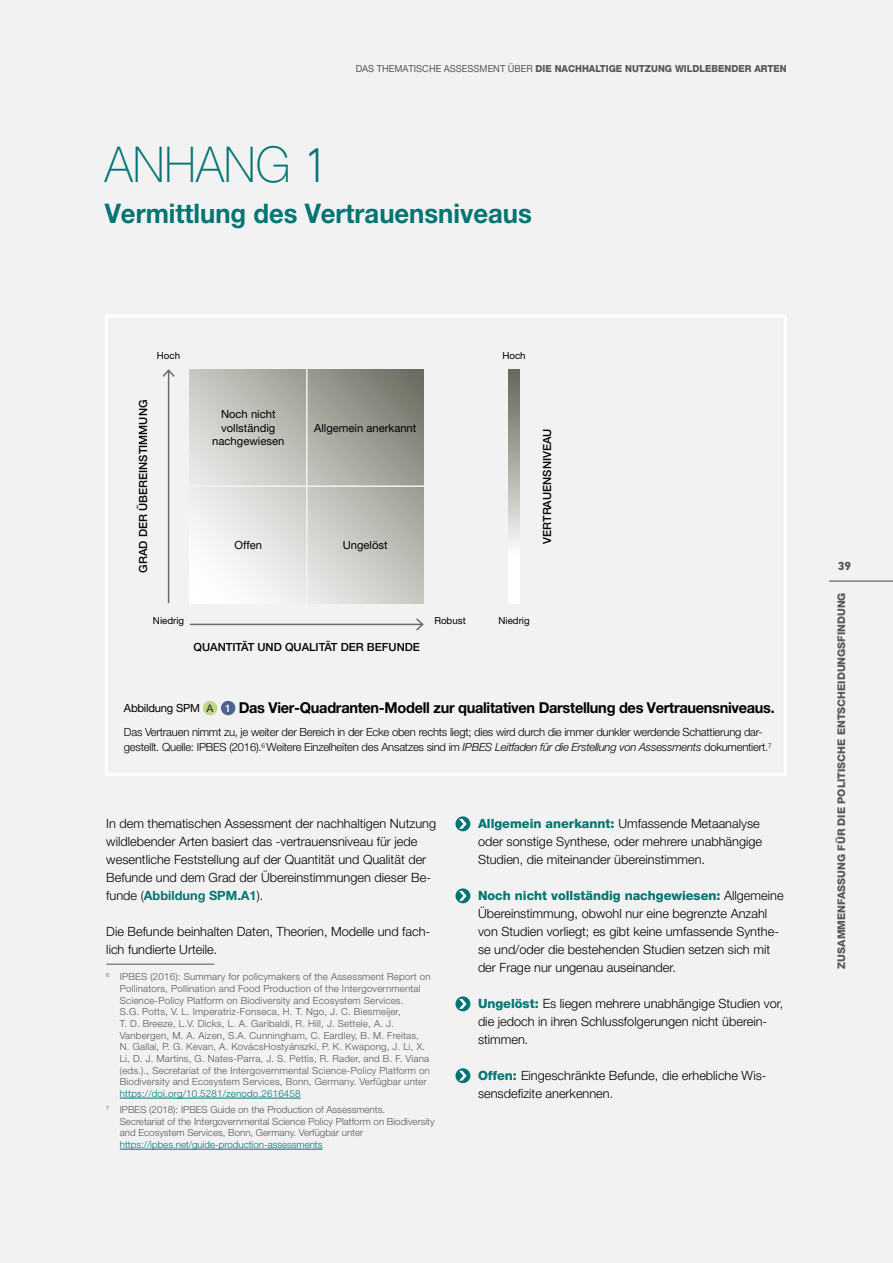
<style>
.page{position:relative;width:893px;height:1263px;background:#f2f2f2}
.page>*{position:absolute;margin:0;border:0;box-sizing:border-box;transform-origin:0 0}
.t1{font:100 49.5px "Helvetica Neue LT Pro";color:#027473;scale:.95 1}
.t2{font:700 27px "Helvetica Neue LT Pro";color:#027473;scale:.95 1}
.t3{font:700 15px "Helvetica Neue LT Pro";letter-spacing:-.02em;color:#000}
.t4{font:300 12.75px/18px "Helvetica Neue LT Pro";color:#000}
.t5{font:800 12px "DIN Next LT Pro";color:#575756}
.t6{font:300 11.25px/15px "Helvetica Neue LT Pro";letter-spacing:-.02em;color:#000}
.t7{font:500 11.25px "Helvetica Neue LT Pro";color:#000}
.t8{font:11.25px/13.5px "Helvetica Neue LT Pro";color:#000;text-align:center}
.t9{font:800 10.5px "Helvetica Neue LT Pro";color:#575756}
.t10{font:300 9.75px/11.7px "Helvetica Neue LT Pro";letter-spacing:.02em;color:#575756}
.t11{font:300 9.75px/15.9px "Helvetica Neue LT Pro";color:#575756}
.t12{font:800 9.75px "Helvetica Neue LT Pro";color:#575756;scale:.95 1}
.t13{font:300 9.75px "Helvetica Neue LT Pro";color:#027473}
.t14{font:9.75px "Helvetica Neue LT Pro";color:#000}
.s1{font-weight:400}
.s2{font-family:"DIN Next LT Pro";font-weight:300}
.s3{font-weight:400;font-size:11.25px}
.s4{font-weight:500;font-size:10.5px;color:#3c3c3b}
.s5{font-weight:500;font-size:10.5px;color:#fff}
.s6{font-style:italic}
.s7{font-weight:700;color:#027473}
.s8{color:#027473}
.s9{font-weight:800;color:#027473}
</style>
<div class="page">
<hr style="left:829px;top:580px;width:64px;height:2px;background:#575756">
<div style="left:105px;top:315px;width:682px;height:461px;background:#f2f2f2;border:3px solid #fff"></div>
<div style="left:203px;top:701px;width:14px;height:14px;background:#c0d786;border-radius:50%"></div>
<div style="left:221px;top:701px;width:14px;height:14px;background:#4b638d;border-radius:50%"></div>
<svg style="left:190px;top:369px;width:234px;height:234px"></svg>
<svg style="left:509px;top:369px;width:10px;height:234px"></svg>
<hr style="left:168px;top:370px;width:1px;height:233px;background:#676c5f">
<svg style="left:162px;top:369px;width:13px;height:9px"></svg>
<hr style="left:190px;top:624px;width:233px;height:1px;background:#676c5f">
<svg style="left:414px;top:618px;width:10px;height:13px"></svg>
<hr style="left:306px;top:363px;width:2px;height:244px;background:#f2f2f2">
<hr style="left:185px;top:485px;width:262px;height:2px;background:#f2f2f2">
<hr style="left:106px;top:964px;width:108px;height:1px;background:#575756">
<hr style="left:120px;top:1098px;width:181px;height:1px;background:#027473">
<hr style="left:120px;top:1149px;width:203px;height:1px;background:#027473">
<svg style="left:455px;top:816px;width:15px;height:15px"></svg>
<svg style="left:459px;top:819px;width:8px;height:10px"></svg>
<svg style="left:455px;top:888px;width:15px;height:15px"></svg>
<svg style="left:459px;top:891px;width:8px;height:10px"></svg>
<svg style="left:455px;top:996px;width:15px;height:15px"></svg>
<svg style="left:459px;top:999px;width:8px;height:10px"></svg>
<svg style="left:455px;top:1068px;width:15px;height:15px"></svg>
<svg style="left:459px;top:1071px;width:8px;height:10px"></svg>
<p class="t12" style="left:356px;top:63px;width:455px"><span class="s1">DAS THEMATISCHE ASSESSMENT ÜBER</span> DIE NACHHALTIGE NUTZUNG WILDLEBENDER ARTEN</p>
<h1 class="t1" style="left:105px;top:136px;width:237px">ANHANG <span class="s2">1</span></h1>
<h2 class="t2" style="left:105px;top:196px;width:451px">Vermittlung des Vertrauensniveaus</h2>
<p class="t14" style="left:157px;top:349px;width:25px">Hoch</p>
<p class="t14" style="left:502px;top:349px;width:25px">Hoch</p>
<p class="t7" style="left:137px;top:573px;width:174px;rotate:-90deg">GRAD DER ÜBEREINSTIMMUNG</p>
<p class="t8" style="left:212px;top:407px;width:74px">Noch nicht vollständig nachgewiesen</p>
<p class="t8" style="left:314px;top:421px;width:104px">Allgemein anerkannt</p>
<p class="t8" style="left:235px;top:538px;width:29px">Offen</p>
<p class="t8" style="left:343px;top:538px;width:47px">Ungelöst</p>
<p class="t7" style="left:541px;top:544px;width:117px;rotate:-90deg">VERTRAUENSNIVEAU</p>
<p class="t14" style="left:153px;top:615px;width:33px">Niedrig</p>
<p class="t14" style="left:434px;top:615px;width:33px">Robust</p>
<p class="t14" style="left:498px;top:615px;width:33px">Niedrig</p>
<p class="t7" style="left:193px;top:640px;width:228px">QUANTITÄT UND QUALITÄT DER BEFUNDE</p>
<p class="t3" style="left:124px;top:698px;width:652px"><span class="s3">Abbildung SPM</span> <span class="s4">A</span> <span class="s5">1</span> Das Vier-Quadranten-Modell zur qualitativen Darstellung des Vertrauensniveaus.</p>
<p class="t6" style="left:124px;top:725px;width:649px">Das Vertrauen nimmt zu, je weiter der Bereich in der Ecke oben rechts liegt; dies wird durch die immer dunkler werdende Schattierung dar&shy;gestellt. Quelle: IPBES (2016).<sup>6</sup> Weitere Einzelheiten des Ansatzes sind im <span class="s6">IPBES Leitfaden für die Erstellung von Assessments</span> dokumentiert.<sup>7</sup></p>
<p class="t4" style="left:106px;top:814px;width:331px">In dem thematischen Assessment der nachhaltigen Nutzung wildlebender Arten basiert das -vertrauensniveau für jede wesentliche Feststellung auf der Quantität und Qualität der Befunde und dem Grad der Übereinstimmungen dieser Be&shy;funde (<span class="s7">Abbildung SPM.A1</span>).</p>
<p class="t4" style="left:106px;top:922px;width:326px">Die Befunde beinhalten Daten, Theorien, Modelle und fach&shy;lich fundierte Urteile.</p>
<p class="t10" style="left:120px;top:970px;width:312px;text-indent:-13px"><sup>6</sup> IPBES (2016): Summary for policymakers of the Assessment Report on Pollinators, Pollination and Food Production of the Intergovernmental Science-Policy Platform on Biodiversity and Ecosystem Services.<br>S.G. Potts, V. L. Imperatriz-Fonseca, H. T. Ngo, J. C. Biesmeijer,<br>T. D. Breeze, L.V. Dicks, L. A. Garibaldi, R. Hill, J. Settele, A. J.<br>Vanbergen, M. A. Aizen, S.A. Cunningham, C. Eardley, B. M. Freitas, N. Gallai, P. G. Kevan, A. KovácsHostyánszki, P. K. Kwapong, J. Li, X.<br>Li, D. J. Martins, G. Nates-Parra, J. S. Pettis, R. Rader, and B. F. Viana (eds.)., Secretariat of the Intergovernmental Science-Policy Platform on Biodiversity and Ecosystem Services, Bonn, Germany. Verfügbar unter</p>
<p class="t11" style="left:106px;top:1085px;width:280px;text-indent:13px"><span class="s8">https://doi.org/10.5281/zenodo.2616458<br></span><sup>7</sup> IPBES (2018): IPBES Guide on the Production of Assessments.</p>
<p class="t11" style="left:120px;top:1115px;width:316px;line-height:11.7px">Secretariat of the Intergovernmental Science Policy Platform on Biodiversity and Ecosystem Services, Bonn, Germany. Verfügbar unter</p>
<p class="t13" style="left:120px;top:1139px;width:204px">https://ipbes.net/guide-production-assessments</p>
<p class="t4" style="left:478px;top:814px;width:286px"><span class="s9">Allgemein anerkannt:</span> Umfassende Metaanalyse oder sonstige Synthese, oder mehrere unabhängige<br>Studien, die miteinander übereinstimmen.</p>
<p class="t4" style="left:478px;top:886px;width:307px"><span class="s9">Noch nicht vollständig nachgewiesen:</span> Allgemeine Übereinstimmung, obwohl nur eine begrenzte Anzahl von Studien vorliegt; es gibt keine umfassende Synthe&shy;se und/oder die bestehenden Studien setzen sich mit der Frage nur ungenau auseinander.</p>
<p class="t4" style="left:478px;top:994px;width:307px"><span class="s9">Ungelöst:</span> Es liegen mehrere unabhängige Studien vor, die jedoch in ihren Schlussfolgerungen nicht überein&shy;stimmen.</p>
<p class="t4" style="left:478px;top:1066px;width:290px"><span class="s9">Offen:</span> Eingeschränkte Befunde, die erhebliche Wis&shy;sensdefizite anerkennen.</p>
<p class="t5" style="left:838px;top:559px;width:15px">39</p>
<p class="t9" style="left:835px;top:968px;width:378px;rotate:-90deg">ZUSAMMENFASSUNG FÜR DIE POLITISCHE ENTSCHEIDUNGSFINDUNG</p>
</div>
